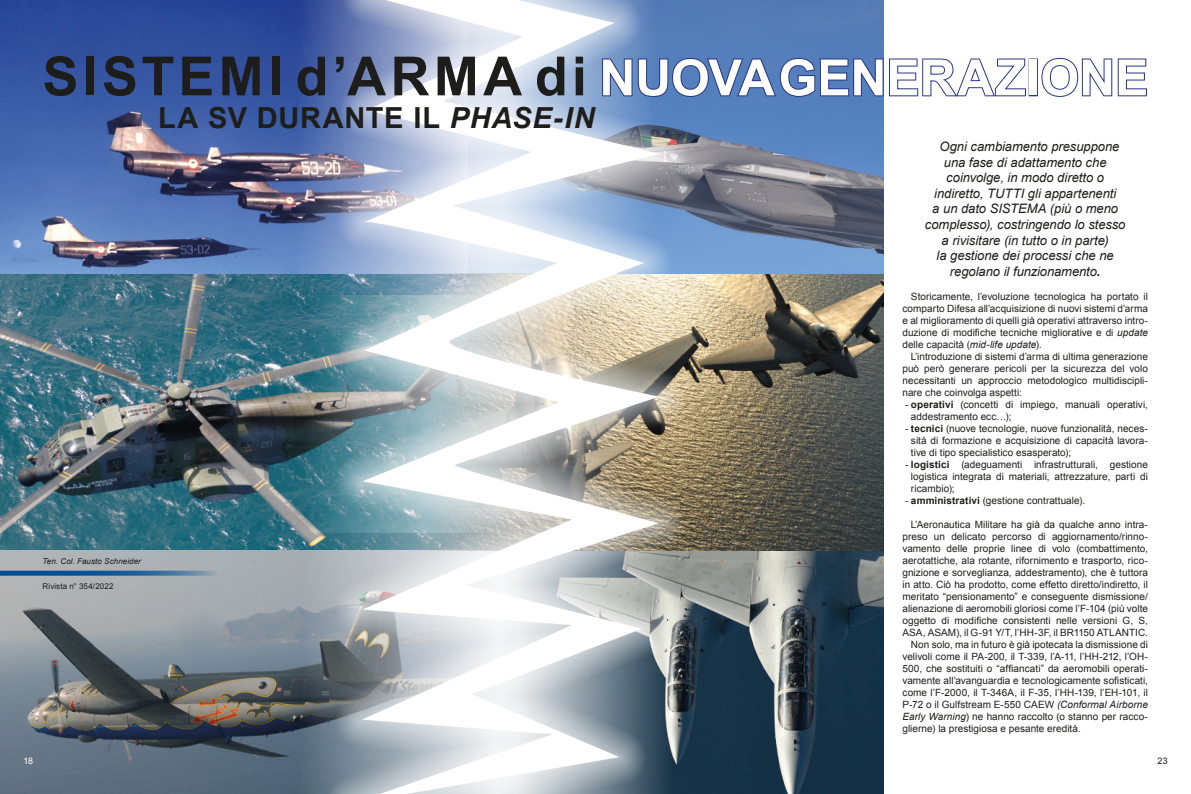
<style>
.page{position:relative;width:1191px;height:794px;background:#fff}
.page>*{position:absolute;margin:0;border:0;box-sizing:border-box;transform-origin:0 0}
.t1{font:700 50px "Arial";letter-spacing:-.005em;color:#fff}
.t2{font:700 29px "Arial";letter-spacing:.02em;color:#1d1d1b}
.t3{font:italic 13px "Arial";letter-spacing:-.005em;color:#1d1d1b}
.t4{font:10px/12px "Arial";letter-spacing:.005em;color:#1d1d1b;text-align:justify}
.t5{font:9px "Arial";color:#1d1d1b}
.t6{font:9px "Arial";color:#fff}
.t7{font:italic 8px "Arial";letter-spacing:.01em;color:#1d1d1b}
.t8{font:8px "Arial";letter-spacing:.015em;color:#1d1d1b}
.s1{font-size:54px;color:#1d1d1b}
.s2{font-style:italic}
.s3{font-weight:700}
</style>
<div class="page">
<img style="left:0;top:549px;width:324px;height:245px">
<img style="left:0;top:0;width:324px;height:274px">
<img style="left:0;top:274px;width:324px;height:275px">
<img style="left:687px;top:550px;width:196px;height:244px">
<img style="left:687px;top:274px;width:196px;height:276px">
<img style="left:687px;top:0;width:196px;height:274px">
<img style="left:324px;top:0;width:363px;height:794px">
<img style="left:353px;top:0;width:306px;height:794px">
<svg style="left:601px;top:57px;width:425px;height:41px"></svg>
<div style="left:1028px;top:59px;width:10px;height:37px;border:2px solid #283583"></div>
<svg style="left:1041px;top:57px;width:106px;height:40px"></svg>
<svg style="left:0;top:570px;width:218px;height:5px"></svg>
<p class="t6" style="left:23px;top:754px;width:11px">18</p>
<p class="t1" style="left:43px;top:45px;width:1107px"><span class="s1">SISTEMI d’ARMA di</span> NUOVA GENERAZIONE</p>
<p class="t2" style="left:158px;top:99px;width:438px">LA SV DURANTE IL <span class="s2">PHASE-IN</span></p>
<p class="t7" style="left:43px;top:555px;width:100px">Ten. Col. Fausto Schneider</p>
<p class="t8" style="left:43px;top:580px;width:72px">Rivista n° 354/2022</p>
<p class="t3" style="left:939px;top:138px;width:181px">Ogni cambiamento presuppone</p>
<p class="t3" style="left:943px;top:153px;width:164px">una fase di adattamento che</p>
<p class="t3" style="left:946px;top:169px;width:159px">coinvolge, in modo diretto o</p>
<p class="t3" style="left:934px;top:185px;width:183px">indiretto, TUTTI gli appartenenti</p>
<p class="t3" style="left:932px;top:200px;width:187px">a un dato SISTEMA (più o meno</p>
<p class="t3" style="left:925px;top:216px;width:202px">complesso), costringendo lo stesso</p>
<p class="t3" style="left:941px;top:231px;width:169px">a rivisitare (in tutto o in parte)</p>
<p class="t3" style="left:936px;top:247px;width:179px">la gestione dei processi che ne</p>
<p class="t3" style="left:950px;top:263px;width:152px">regolano il funzionamento<span class="s3">.</span></p>
<p class="t4" style="left:911px;top:291px;width:238px">Storicamente, l’evoluzione tecnologica ha portato il</p>
<p class="t4" style="left:902px;top:303px;width:247px">comparto Difesa all’acquisizione di nuovi sistemi d’arma</p>
<p class="t4" style="left:902px;top:315px;width:247px">e al miglioramento di quelli già operativi attraverso intro-</p>
<p class="t4" style="left:902px;top:327px;width:247px">duzione di modifiche tecniche migliorative e di <span class="s2">update</span></p>
<p class="t4" style="left:902px;top:339px;width:141px">delle capacità (<span class="s2">mid-life update</span>).</p>
<p class="t4" style="left:911px;top:351px;width:238px">L’introduzione di sistemi d’arma di ultima generazione</p>
<p class="t4" style="left:902px;top:363px;width:247px">può però generare pericoli per la sicurezza del volo</p>
<p class="t4" style="left:902px;top:375px;width:247px">necessitanti un approccio metodologico multidiscipli-</p>
<p class="t4" style="left:902px;top:387px;width:121px">nare che coinvolga aspetti:</p>
<p class="t4" style="left:911px;top:399px;width:238px;text-indent:-6px">- <span class="s3">operativi</span> (concetti di impiego, manuali operativi, addestramento ecc…);</p>
<p class="t4" style="left:911px;top:423px;width:238px;text-indent:-6px">- <span class="s3">tecnici</span> (nuove tecnologie, nuove funzionalità, neces&shy;sità di formazione e acquisizione di capacità lavora&shy;tive di tipo specialistico esasperato);</p>
<p class="t4" style="left:911px;top:459px;width:238px;text-indent:-6px">- <span class="s3">logistici</span> (adeguamenti infrastrutturali, gestione logistica integrata di materiali, attrezzature, parti di ricambio);</p>
<p class="t4" style="left:905px;top:495px;width:181px">- <span class="s3">amministrativi</span> (gestione contrattuale).</p>
<p class="t4" style="left:911px;top:519px;width:238px">L’Aeronautica Militare ha già da qualche anno intra-</p>
<p class="t4" style="left:902px;top:531px;width:247px">preso un delicato percorso di aggiornamento/rinno-</p>
<p class="t4" style="left:902px;top:543px;width:247px">vamento delle proprie linee di volo (combattimento,</p>
<p class="t4" style="left:902px;top:555px;width:247px">aerotattiche, ala rotante, rifornimento e trasporto, rico-</p>
<p class="t4" style="left:902px;top:567px;width:247px">gnizione e sorveglianza, addestramento), che è tuttora</p>
<p class="t4" style="left:902px;top:579px;width:247px">in atto. Ciò ha prodotto, come effetto diretto/indiretto, il</p>
<p class="t4" style="left:902px;top:591px;width:247px">meritato “pensionamento” e conseguente dismissione/</p>
<p class="t4" style="left:902px;top:603px;width:247px">alienazione di aeromobili gloriosi come l’F-104 (più volte</p>
<p class="t4" style="left:902px;top:615px;width:247px">oggetto di modifiche consistenti nelle versioni G, S,</p>
<p class="t4" style="left:902px;top:627px;width:247px">ASA, ASAM), il G-91 Y/T, l’HH-3F, il BR1150 ATLANTIC.</p>
<p class="t4" style="left:911px;top:639px;width:238px">Non solo, ma in futuro è già ipotecata la dismissione di</p>
<p class="t4" style="left:902px;top:651px;width:247px">velivoli come il PA-200, il T-339, l’A-11, l’HH-212, l’OH-</p>
<p class="t4" style="left:902px;top:663px;width:247px">500, che sostituiti o “affiancati” da aeromobili operati-</p>
<p class="t4" style="left:902px;top:675px;width:247px">vamente all’avanguardia e tecnologicamente sofisticati,</p>
<p class="t4" style="left:902px;top:687px;width:247px">come l’F-2000, il T-346A, il F-35, l’HH-139, l’EH-101, il</p>
<p class="t4" style="left:902px;top:699px;width:247px">P-72 o il Gulfstream E-550 CAEW <span class="s2">(Conformal Airborne</span></p>
<p class="t4" style="left:902px;top:711px;width:247px"><span class="s2">Early Warning</span>) ne hanno raccolto (o stanno per racco-</p>
<p class="t4" style="left:902px;top:723px;width:180px">glierne) la prestigiosa e pesante eredità.</p>
<p class="t5" style="left:1157px;top:754px;width:12px">23</p>
</div>
